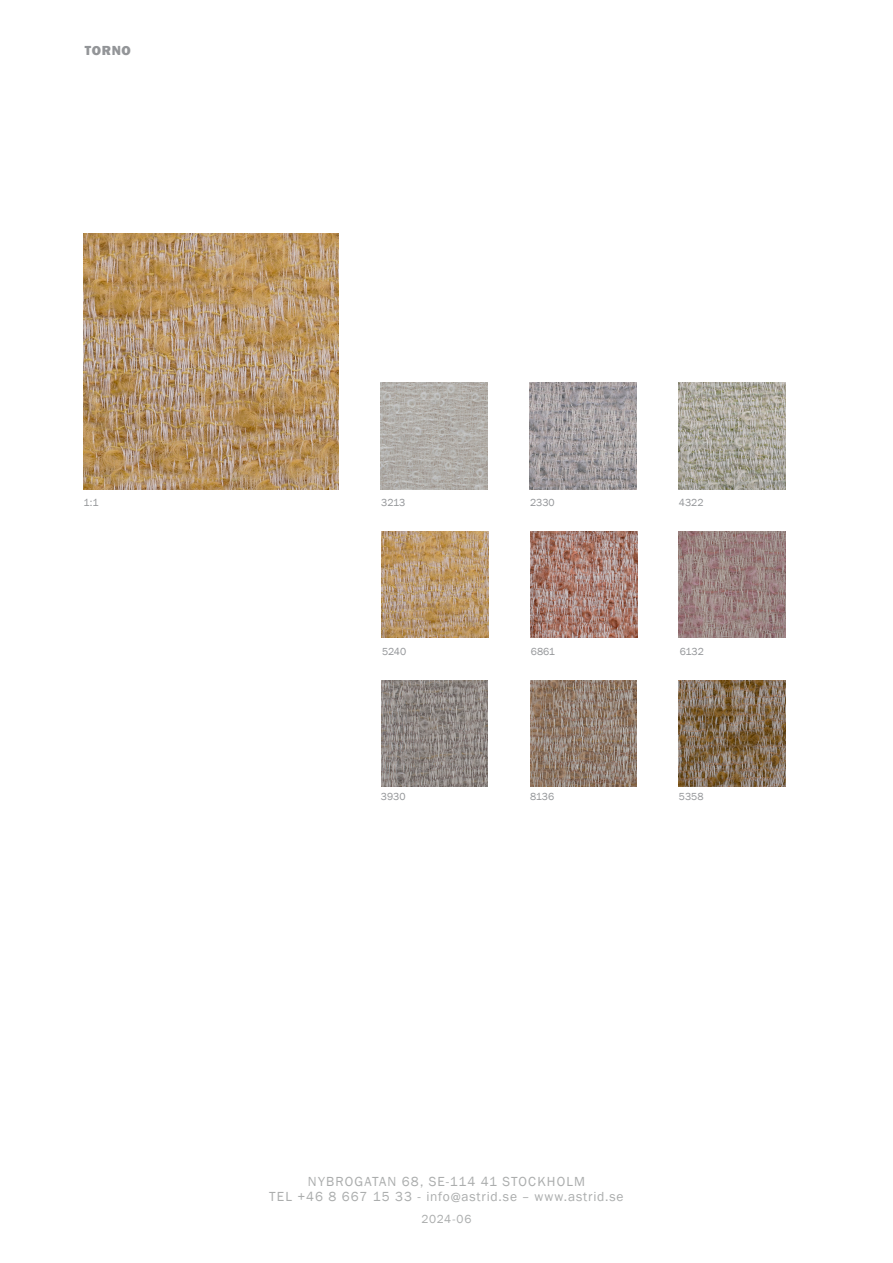
<style>
.page{position:relative;width:893px;height:1263px;background:#fff}
.page>*{position:absolute;margin:0;border:0;box-sizing:border-box;transform-origin:0 0}
.t1{font:13.5px "Franklin Gothic";letter-spacing:.075em;color:#abadad}
.t2{font:800 13.5px "Franklin Gothic";letter-spacing:.05em;color:#939598}
.t3{font:12px "Franklin Gothic";letter-spacing:.055em;color:#abadad}
.t4{font:10.5px "Franklin Gothic";color:#939598}
</style>
<div class="page">
<img style="left:529px;top:383px;width:107px;height:106px">
<img style="left:381px;top:383px;width:107px;height:106px">
<img style="left:678px;top:383px;width:107px;height:106px">
<img style="left:381px;top:531px;width:107px;height:107px">
<img style="left:530px;top:531px;width:107px;height:107px">
<img style="left:84px;top:234px;width:255px;height:255px">
<img style="left:381px;top:680px;width:107px;height:107px">
<img style="left:679px;top:680px;width:106px;height:107px">
<img style="left:530px;top:680px;width:106px;height:107px">
<img style="left:679px;top:531px;width:106px;height:107px">
<p class="t2" style="left:85px;top:42px;width:48px">TORNO</p>
<p class="t4" style="left:84px;top:496px;width:16px">1:1</p>
<p class="t4" style="left:381px;top:496px;width:26px">3213</p>
<p class="t4" style="left:530px;top:496px;width:26px">2330</p>
<p class="t4" style="left:679px;top:496px;width:26px">4322</p>
<p class="t4" style="left:382px;top:645px;width:26px">5240</p>
<p class="t4" style="left:381px;top:790px;width:26px">3930</p>
<p class="t4" style="left:531px;top:645px;width:26px">6861</p>
<p class="t4" style="left:680px;top:645px;width:26px">6132</p>
<p class="t4" style="left:530px;top:790px;width:26px">8136</p>
<p class="t4" style="left:679px;top:790px;width:26px">5358</p>
<p class="t1" style="left:308px;top:1173px;width:278px">NYBROGATAN 68, SE-114 41 STOCKHOLM</p>
<p class="t1" style="left:269px;top:1188px;width:356px">TEL +46 8 667 15 33 - info@astrid.se – www.astrid.se</p>
<p class="t3" style="left:422px;top:1212px;width:51px">2024-06</p>
</div>
